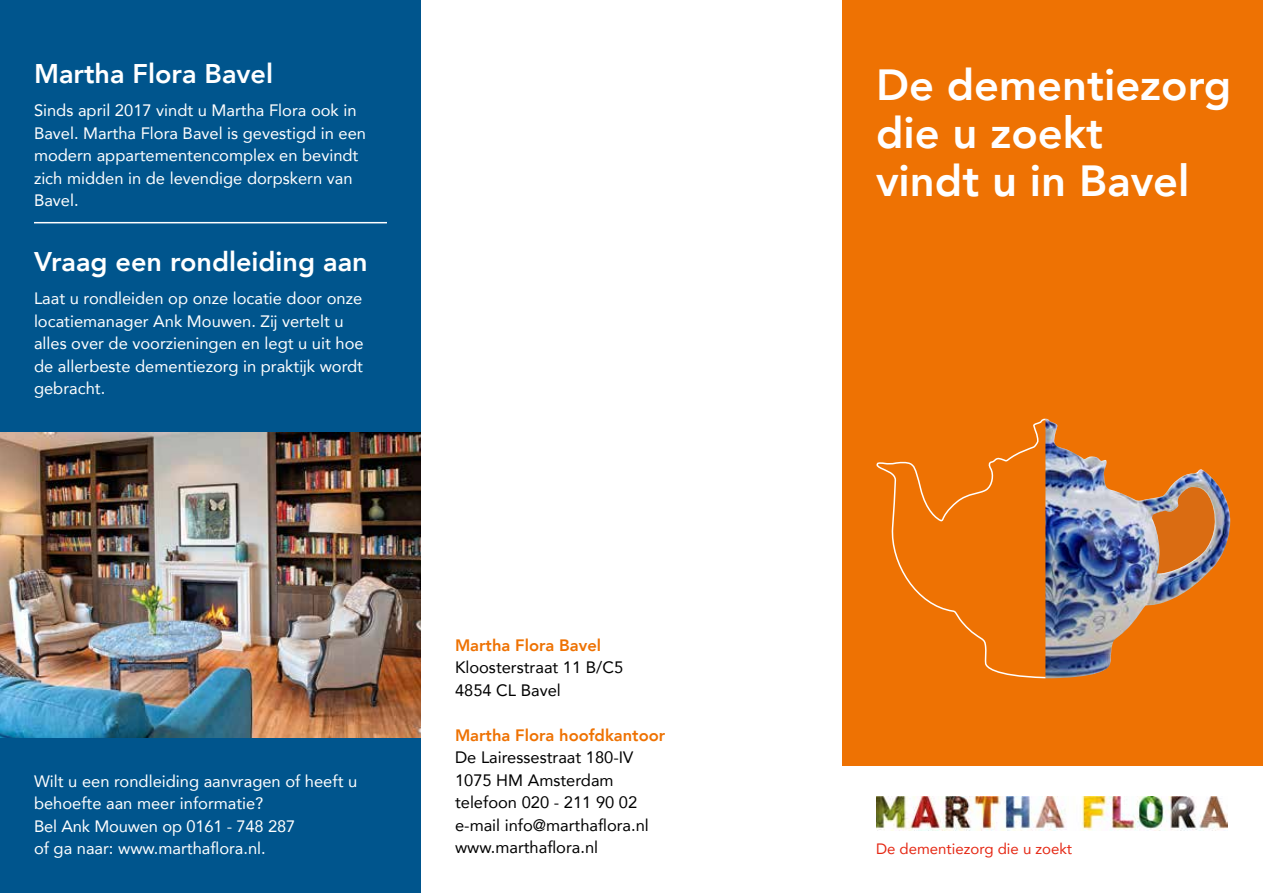
<style>
.page{position:relative;width:1263px;height:893px;background:#fff}
.page>*{position:absolute;margin:0;border:0;box-sizing:border-box;transform-origin:0 0}
.t1{font:800 43.5px/48px "Avenir";color:#fff}
.t2{font:800 27px "Avenir";color:#fff}
.t3{font:16.5px/22.5px "Avenir";color:#fff}
.t4{font:16.5px/22.5px "Avenir";color:#000}
.t5{font:800 16.5px "Avenir";color:#ee7203}
.t6{font:15px "Avenir";color:#e52713}
</style>
<div class="page">
<div style="left:842px;top:0;width:421px;height:765px;background:#ee7203"></div>
<div style="left:0;top:0;width:420px;height:893px;background:#00558d"></div>
<img style="left:0;top:432px;width:421px;height:306px">
<hr style="left:34px;top:222px;width:353px;height:1px;background:#fff">
<img style="left:877px;top:796px;width:351px;height:34px">
<img style="left:1047px;top:419px;width:184px;height:260px">
<img style="left:1152px;top:485px;width:66px;height:89px">
<svg style="left:877px;top:418px;width:170px;height:261px"></svg>
<h2 class="t2" style="left:34px;top:53px;width:241px">Martha Flora Bavel</h2>
<p class="t3" style="left:34px;top:99px;width:333px">Sinds april 2017 vindt u Martha Flora ook in Bavel. Martha Flora Bavel is gevestigd in een modern appartementencomplex en bevindt zich midden in de levendige dorpskern van Bavel.</p>
<h2 class="t2" style="left:34px;top:241px;width:335px">Vraag een rondleiding aan</h2>
<p class="t3" style="left:34px;top:287px;width:331px">Laat u rondleiden op onze locatie door onze locatiemanager Ank Mouwen. Zij vertelt u alles over de voorzieningen en legt u uit hoe de allerbeste dementiezorg in praktijk wordt gebracht.</p>
<p class="t3" style="left:34px;top:769px;width:325px">Wilt u een rondleiding aanvragen of heeft u behoefte aan meer informatie?<br>Bel Ank Mouwen op 0161 - 748 287<br>of ga naar: www.marthaflora.nl.</p>
<p class="t5" style="left:455px;top:632px;width:148px">Martha Flora Bavel</p>
<p class="t4" style="left:455px;top:656px;width:170px">Kloosterstraat 11 B/C5<br>4854 CL Bavel</p>
<p class="t5" style="left:455px;top:722px;width:212px">Martha Flora hoofdkantoor</p>
<p class="t4" style="left:455px;top:746px;width:195px">De Lairessestraat 180-IV<br>1075 HM Amsterdam telefoon 020 - 211 90 02 e-mail info@marthaflora.nl www.marthaflora.nl</p>
<h1 class="t1" style="left:876px;top:61px;width:357px">De dementiezorg die u zoekt<br>vindt u in Bavel</h1>
<p class="t6" style="left:876px;top:836px;width:198px">De dementiezorg die u zoekt</p>
</div>
